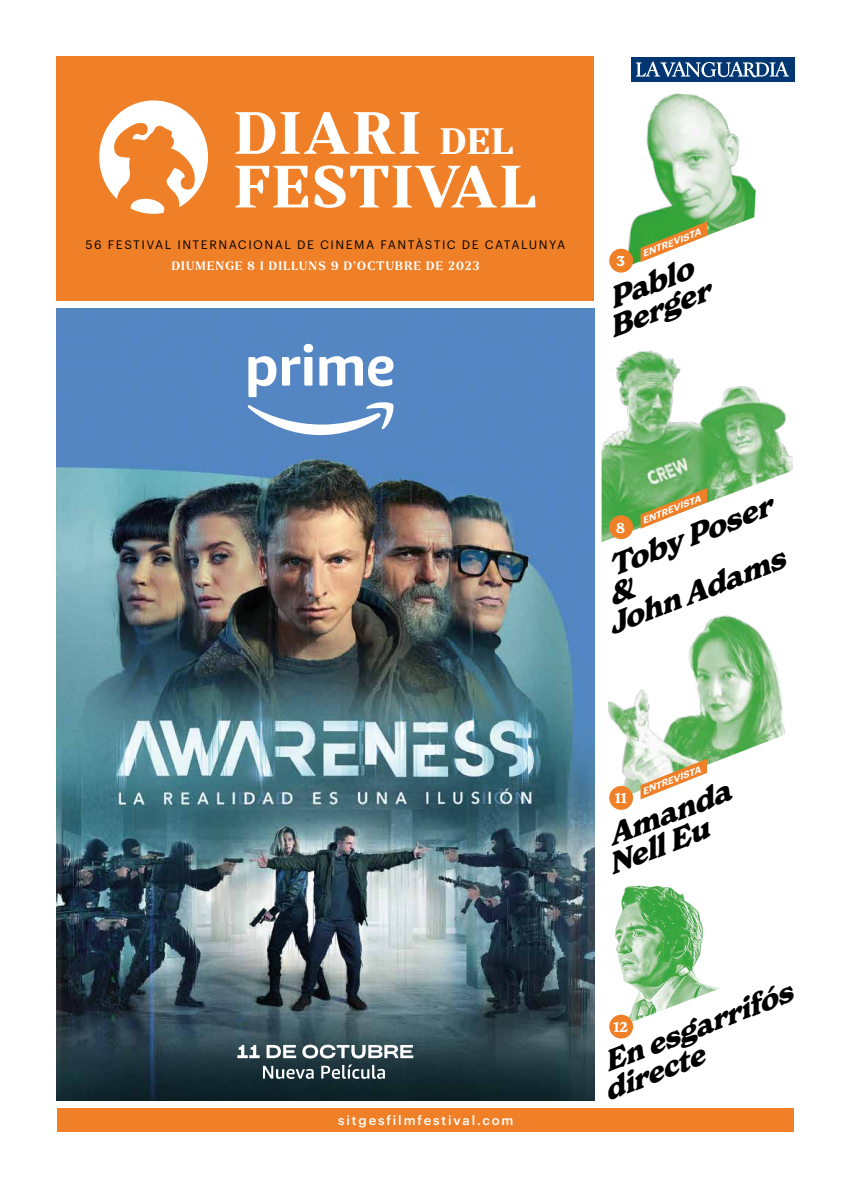
<style>
.page{position:relative;width:851px;height:1188px;background:#fff}
.page>*{position:absolute;margin:0;border:0;box-sizing:border-box;transform-origin:0 0}
.t1{font:700 59.5px/53.6px "Skema Pro Display";letter-spacing:.03em;color:#fff}
.t2{font:italic 700 29px/27px "New Spirit";color:#000;text-align:center}
.t3{font:italic 700 28px/27.3px "New Spirit";color:#000}
.t4{font:600 14px "New Spirit";color:#fff}
.t5{font:500 13px "Graphik LCG";letter-spacing:.14em;color:#fff}
.t6{font:12px "Graphik LCG";letter-spacing:.12em;color:#000}
.t7{font:700 12px "Larken";letter-spacing:.105em;color:#fff}
.t8{font:italic 600 9px "Graphik";color:#fff;scale:1.15 1}
.s1{font-size:36.7px}
</style>
<div class="page">
<div style="left:631px;top:57px;width:163px;height:25px;background:#003671"></div>
<svg style="left:636px;top:61px;width:153px;height:16px"></svg>
<div style="left:58px;top:1108px;width:736px;height:23px;background:#f08028"></div>
<img style="left:56px;top:309px;width:538px;height:791px">
<svg style="left:247px;top:344px;width:148px;height:91px"></svg>
<svg style="left:237px;top:1045px;width:23px;height:13px"></svg>
<svg style="left:267px;top:1045px;width:29px;height:13px"></svg>
<svg style="left:302px;top:1044px;width:111px;height:14px"></svg>
<svg style="left:263px;top:1066px;width:51px;height:13px"></svg>
<svg style="left:321px;top:1064px;width:64px;height:15px"></svg>
<div style="left:57px;top:57px;width:537px;height:244px;background:#f08028"></div>
<div style="left:99px;top:100px;width:109px;height:114px;background:#fff;border-radius:50%"></div>
<svg style="left:112px;top:123px;width:83px;height:91px"></svg>
<img style="left:624px;top:93px;width:132px;height:173px">
<img style="left:608px;top:615px;width:178px;height:182px">
<div style="left:609px;top:249px;width:24px;height:24px;background:#f08028;border-radius:50%"></div>
<svg style="left:641px;top:221px;width:66px;height:41px"></svg>
<div style="left:609px;top:786px;width:24px;height:24px;background:#f08028;border-radius:50%"></div>
<svg style="left:641px;top:759px;width:66px;height:40px"></svg>
<img style="left:602px;top:350px;width:191px;height:192px">
<div style="left:609px;top:515px;width:24px;height:24px;background:#f08028;border-radius:50%"></div>
<svg style="left:641px;top:488px;width:66px;height:41px"></svg>
<img style="left:609px;top:885px;width:111px;height:146px">
<div style="left:609px;top:1014px;width:24px;height:24px;background:#f08028;border-radius:50%"></div>
<h1 class="t1" style="left:234px;top:105px;width:304px">DIARI <span class="s1">DEL<br></span>FESTIVAL</h1>
<p class="t6" style="left:86px;top:236px;width:481px">56 FESTIVAL INTERNACIONAL DE CINEMA FANTÀSTIC DE CATALUNYA</p>
<p class="t7" style="left:172px;top:258px;width:309px">DIUMENGE 8 I DILLUNS 9 D’OCTUBRE DE 2023</p>
<p class="t8" style="left:640px;top:248px;width:56px;rotate:-21deg">ENTREVISTA</p>
<p class="t4" style="left:616px;top:252px;width:10px">3</p>
<h2 class="t2" style="left:595px;top:290px;width:108px;rotate:-21deg">Pablo<br>Berger</h2>
<p class="t5" style="left:338px;top:1110px;width:177px">sitgesfilmfestival.com</p>
<p class="t8" style="left:640px;top:514px;width:56px;rotate:-21deg">ENTREVISTA</p>
<h2 class="t2" style="left:603px;top:555px;width:175px;rotate:-21deg">Toby Poser</h2>
<p class="t4" style="left:616px;top:519px;width:10px">8</p>
<h2 class="t2" style="left:603px;top:613px;width:189px;rotate:-21deg">John Adams</h2>
<p class="t8" style="left:640px;top:785px;width:56px;rotate:-21deg">ENTREVISTA</p>
<h2 class="t2" style="left:594px;top:827px;width:141px;text-align:left;text-indent:10px;rotate:-21deg">Amanda<br>Nell Eu</h2>
<p class="t4" style="left:615px;top:790px;width:13px">11</p>
<h3 class="t3" style="left:590px;top:1054px;width:212px;text-indent:10px;rotate:-21deg">En esgarrifós directe</h3>
<p class="t4" style="left:613px;top:1018px;width:16px">12</p>
</div>
